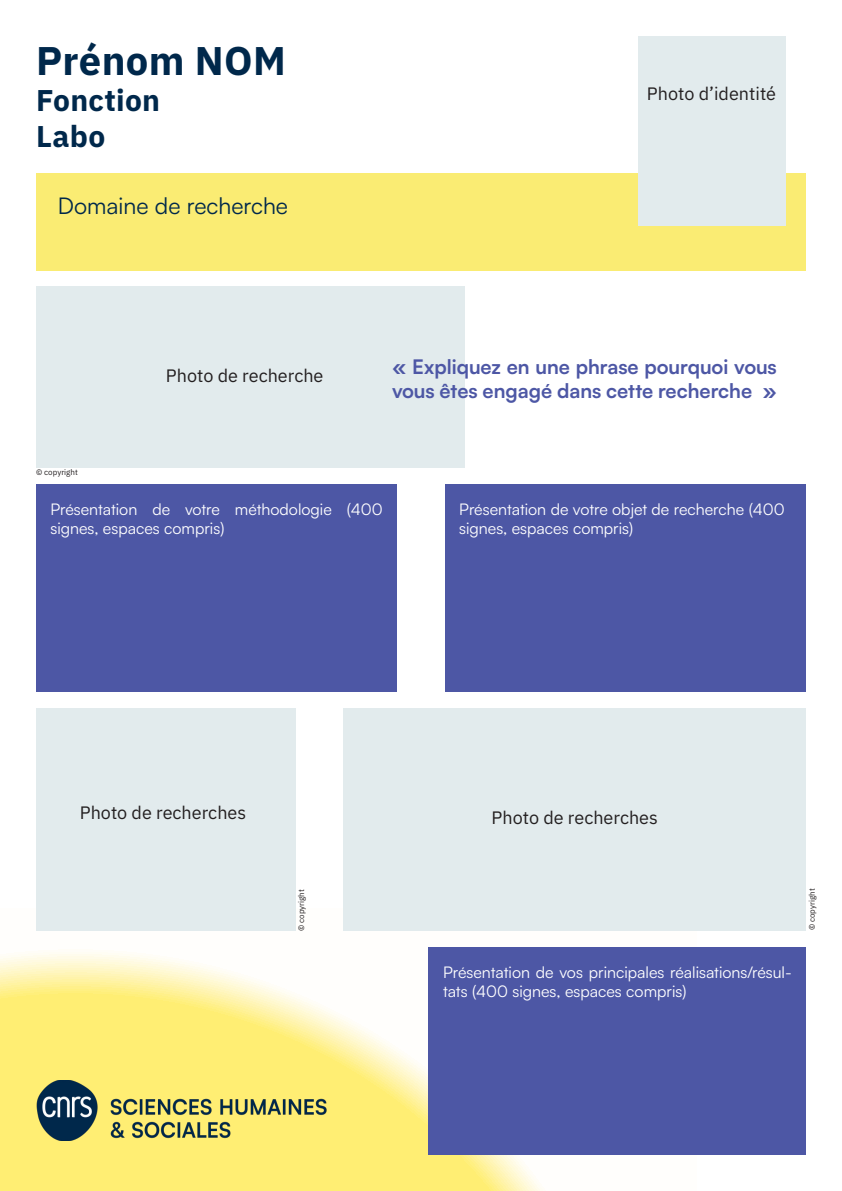
<style>
.page{position:relative;width:842px;height:1191px;background:#fff}
.page>*{position:absolute;margin:0;border:0;box-sizing:border-box;transform-origin:0 0}
.Titre_1{font:700 40px "IBM Plex Sans";letter-spacing:.01em;color:#00284b}
.Titre_1-2{font:700 30px "IBM Plex Sans";letter-spacing:.01em;color:#00284b}
.t1{font:23px "Satoshi";color:#00284b}
.t2{font:700 20px/24px "Satoshi";color:#4d57a5}
.t3{font:18px "IBM Plex Sans";color:#231f20}
.t4{font:16px/19.2px "Satoshi";color:#fff}
.t5{font:8px "IBM Plex Sans";color:#231f20}
</style>
<div class="page">
<div style="left:36px;top:173px;width:770px;height:97px;background:#faec73"></div>
<svg style="left:0;top:908px;width:543px;height:283px"></svg>
<div style="left:638px;top:36px;width:147px;height:190px;background:#e2ebed"></div>
<div style="left:36px;top:287px;width:429px;height:181px;background:#e2ebed"></div>
<div style="left:36px;top:484px;width:361px;height:207px;background:#4d57a5"></div>
<div style="left:445px;top:484px;width:361px;height:207px;background:#4d57a5"></div>
<div style="left:429px;top:947px;width:377px;height:208px;background:#4d57a5"></div>
<div style="left:343px;top:708px;width:463px;height:223px;background:#e2ebed"></div>
<div style="left:36px;top:708px;width:259px;height:223px;background:#e2ebed"></div>
<img style="left:36px;top:1080px;width:290px;height:60px">
<p class="Titre_1" style="left:36px;top:29px;width:251px">Prénom NOM</p>
<p class="Titre_1-2" style="left:36px;top:77px;width:125px">Fonction</p>
<p class="Titre_1-2" style="left:36px;top:113px;width:71px">Labo</p>
<p class="t1" style="left:58px;top:190px;width:232px">Domaine de recherche</p>
<p class="t5" style="left:36px;top:466px;width:43px">© copyright</p>
<p class="t3" style="left:166px;top:362px;width:159px">Photo de recherche</p>
<p class="t3" style="left:647px;top:80px;width:131px">Photo d’identité</p>
<p class="t2" style="left:392px;top:354px;width:386px">« Expliquez en une phrase pourquoi vous vous êtes engagé dans cette recherche »</p>
<p class="t4" style="left:50px;top:498px;width:334px">Présentation de votre méthodologie (400 signes, espaces compris)</p>
<p class="t4" style="left:459px;top:498px;width:327px">Présentation de votre objet de recherche (400 signes, espaces compris)</p>
<p class="t3" style="left:80px;top:799px;width:168px">Photo de recherches</p>
<p class="t3" style="left:492px;top:804px;width:168px">Photo de recherches</p>
<p class="t5" style="left:295px;top:931px;width:43px;rotate:-90deg">© copyright</p>
<p class="t5" style="left:806px;top:930px;width:43px;rotate:-90deg">© copyright</p>
<p class="t4" style="left:443px;top:962px;width:350px">Présentation de vos principales réalisations/résul&shy;tats (400 signes, espaces compris)</p>
</div>
